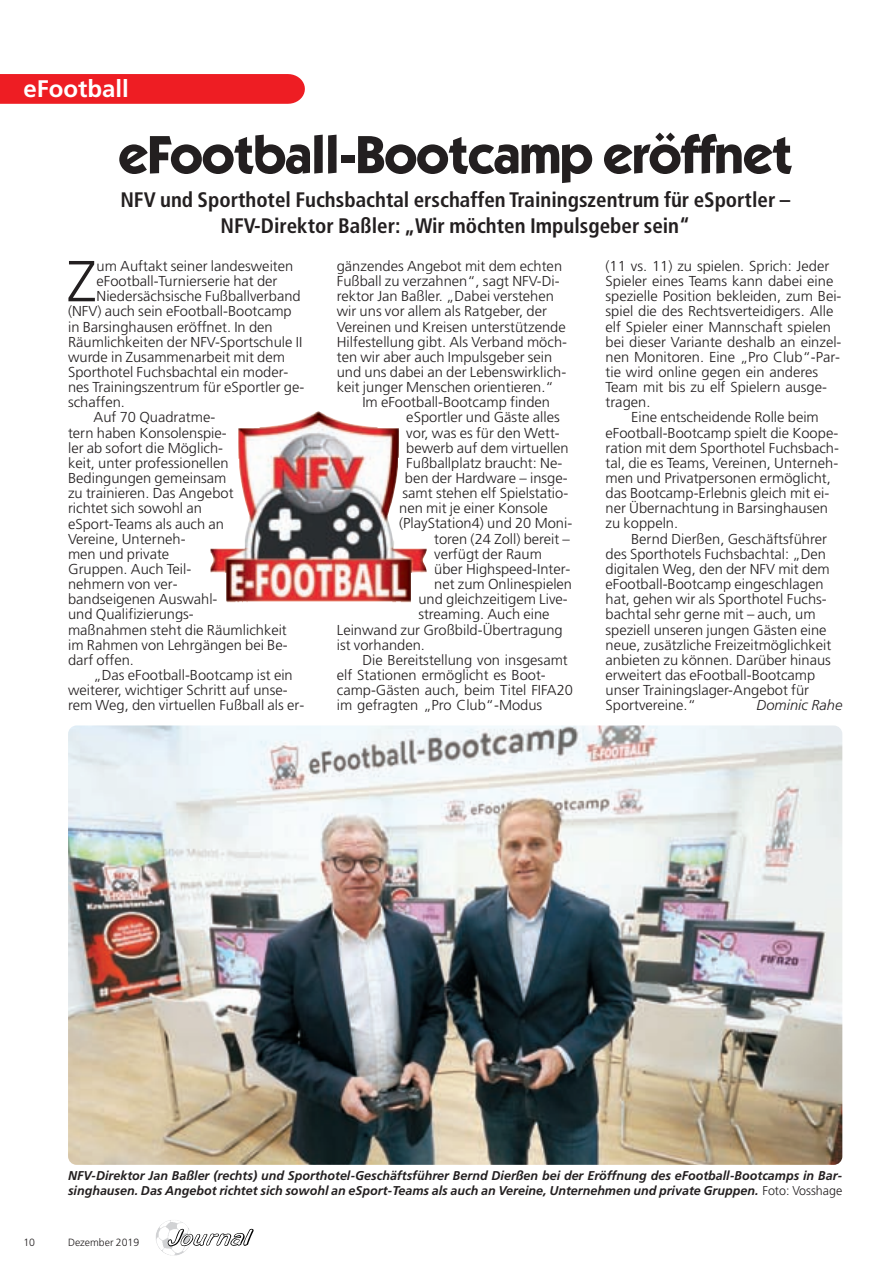
<style>
.page{position:relative;width:893px;height:1263px;background:#fff}
.page>*{position:absolute;margin:0;border:0;box-sizing:border-box;transform-origin:0 0}
.t1{font:300 57.75px "Frutiger";color:#231f20}
.t2{font:700 54px "Itc Kabel";letter-spacing:-.02em;color:#231f20}
.t3{font:700 24px "Frutiger";color:#fff}
.t4{font:700 condensed 21px/25.5px "Frutiger";color:#231f20;text-align:center}
.t5{font:300 14.4px "Frutiger";color:#231f20}
.t6{font:italic 300 14.4px "Frutiger";color:#231f20}
.t7{font:italic 700 12.75px/15.1px "Frutiger";color:#231f20}
.t8{font:300 10.5px "Frutiger";color:#231f20}
.s1{font-weight:300;font-style:normal}
</style>
<div class="page">
<img style="left:156px;top:1220px;width:33px;height:36px">
<svg style="left:167px;top:1229px;width:87px;height:18px"></svg>
<svg style="left:0;top:74px;width:305px;height:30px;background:#ee2127"></svg>
<img style="left:68px;top:725px;width:774px;height:440px">
<img style="left:210px;top:411px;width:216px;height:191px">
<h3 class="t3" style="left:23px;top:74px;width:107px">eFootball</h3>
<h2 class="t2" style="left:118px;top:135px;width:676px">eFootball-Bootcamp eröffnet</h2>
<h3 class="t4" style="left:120px;top:189px;width:671px">NFV und Sporthotel Fuchsbachtal erschaffen Trainingszentrum für eSportler –<br>NFV-Direktor Baßler: „Wir möchten Impulsgeber sein“</h3>
<h1 class="t1" style="left:67px;top:249px;width:31px">Z</h1>
<p class="t5" style="left:97px;top:258px;width:198px">um Auftakt seiner landesweiten</p>
<p class="t5" style="left:97px;top:273px;width:182px">eFootball-Turnierserie hat der</p>
<p class="t5" style="left:97px;top:288px;width:206px">Niedersächsische Fußballverband</p>
<p class="t5" style="left:68px;top:303px;width:225px">(NFV) auch sein eFootball-Bootcamp</p>
<p class="t5" style="left:68px;top:318px;width:206px">in Barsinghausen eröffnet. In den</p>
<p class="t5" style="left:68px;top:334px;width:236px">Räumlichkeiten der NFV-Sportschule II</p>
<p class="t5" style="left:68px;top:349px;width:218px">wurde in Zusammenarbeit mit dem</p>
<p class="t5" style="left:68px;top:364px;width:222px">Sporthotel Fuchsbachtal ein moder-</p>
<p class="t5" style="left:68px;top:379px;width:238px">nes Trainingszentrum für eSportler ge-</p>
<p class="t5" style="left:68px;top:394px;width:58px">schaffen.</p>
<p class="t5" style="left:94px;top:409px;width:123px">Auf 70 Quadratme-</p>
<p class="t5" style="left:68px;top:425px;width:160px">tern haben Konsolenspie-</p>
<p class="t5" style="left:68px;top:440px;width:157px">ler ab sofort die Möglich-</p>
<p class="t5" style="left:68px;top:455px;width:162px">keit, unter professionellen</p>
<p class="t5" style="left:68px;top:470px;width:160px">Bedingungen gemeinsam</p>
<p class="t5" style="left:68px;top:485px;width:167px">zu trainieren. Das Angebot</p>
<p class="t5" style="left:68px;top:500px;width:135px">richtet sich sowohl an</p>
<p class="t5" style="left:68px;top:515px;width:157px">eSport-Teams als auch an</p>
<p class="t5" style="left:68px;top:531px;width:119px">Vereine, Unterneh-</p>
<p class="t5" style="left:68px;top:546px;width:103px">men und private</p>
<p class="t5" style="left:68px;top:561px;width:125px">Gruppen. Auch Teil-</p>
<p class="t5" style="left:68px;top:576px;width:111px">nehmern von ver-</p>
<p class="t5" style="left:68px;top:591px;width:151px">bandseigenen Auswahl-</p>
<p class="t5" style="left:68px;top:606px;width:127px">und Qualifizierungs-</p>
<p class="t5" style="left:68px;top:621px;width:220px">maßnahmen steht die Räumlichkeit</p>
<p class="t5" style="left:68px;top:637px;width:221px">im Rahmen von Lehrgängen bei Be-</p>
<p class="t5" style="left:68px;top:652px;width:67px">darf offen.</p>
<p class="t5" style="left:94px;top:667px;width:201px">„Das eFootball-Bootcamp ist ein</p>
<p class="t5" style="left:68px;top:682px;width:221px">weiterer, wichtiger Schritt auf unse-</p>
<p class="t5" style="left:68px;top:697px;width:238px">rem Weg, den virtuellen Fußball als er-</p>
<p class="t5" style="left:337px;top:258px;width:227px">gänzendes Angebot mit dem echten</p>
<p class="t5" style="left:337px;top:273px;width:224px">Fußball zu verzahnen“, sagt NFV-Di-</p>
<p class="t5" style="left:337px;top:288px;width:219px">rektor Jan Baßler. „Dabei verstehen</p>
<p class="t5" style="left:337px;top:303px;width:211px">wir uns vor allem als Ratgeber, der</p>
<p class="t5" style="left:337px;top:318px;width:230px">Vereinen und Kreisen unterstützende</p>
<p class="t5" style="left:337px;top:334px;width:232px">Hilfestellung gibt. Als Verband möch-</p>
<p class="t5" style="left:337px;top:349px;width:217px">ten wir aber auch Impulsgeber sein</p>
<p class="t5" style="left:337px;top:364px;width:231px">und uns dabei an der Lebenswirklich-</p>
<p class="t5" style="left:337px;top:379px;width:218px">keit junger Menschen orientieren.“</p>
<p class="t5" style="left:362px;top:394px;width:189px">Im eFootball-Bootcamp finden</p>
<p class="t5" style="left:406px;top:409px;width:155px">eSportler und Gäste alles</p>
<p class="t5" style="left:406px;top:424px;width:155px">vor, was es für den Wett-</p>
<p class="t5" style="left:406px;top:440px;width:164px">bewerb auf dem virtuellen</p>
<p class="t5" style="left:406px;top:455px;width:157px">Fußballplatz braucht: Ne-</p>
<p class="t5" style="left:405px;top:470px;width:164px">ben der Hardware – insge-</p>
<p class="t5" style="left:402px;top:485px;width:167px">samt stehen elf Spielstatio-</p>
<p class="t5" style="left:399px;top:500px;width:150px">nen mit je einer Konsole</p>
<p class="t5" style="left:399px;top:515px;width:175px">(PlayStation4) und 20 Moni-</p>
<p class="t5" style="left:434px;top:531px;width:137px">toren (24 Zoll) bereit –</p>
<p class="t5" style="left:434px;top:546px;width:109px">verfügt der Raum</p>
<p class="t5" style="left:434px;top:561px;width:138px">über Highspeed-Inter-</p>
<p class="t5" style="left:434px;top:576px;width:139px">net zum Onlinespielen</p>
<p class="t5" style="left:418px;top:591px;width:151px">und gleichzeitigem Live-</p>
<p class="t5" style="left:418px;top:606px;width:133px">streaming. Auch eine</p>
<p class="t5" style="left:337px;top:621px;width:227px">Leinwand zur Großbild-Übertragung</p>
<p class="t5" style="left:337px;top:637px;width:90px">ist vorhanden.</p>
<p class="t5" style="left:362px;top:652px;width:207px">Die Bereitstellung von insgesamt</p>
<p class="t5" style="left:337px;top:667px;width:210px">elf Stationen ermöglicht es Boot-</p>
<p class="t5" style="left:337px;top:682px;width:238px">camp-Gästen auch, beim Titel FIFA20</p>
<p class="t5" style="left:337px;top:697px;width:207px">im gefragten „Pro Club“-Modus</p>
<p class="t5" style="left:605px;top:258px;width:225px">(11 vs. 11) zu spielen. Sprich: Jeder</p>
<p class="t5" style="left:605px;top:273px;width:229px">Spieler eines Teams kann dabei eine</p>
<p class="t5" style="left:605px;top:288px;width:237px">spezielle Position bekleiden, zum Bei-</p>
<p class="t5" style="left:605px;top:303px;width:229px">spiel die des Rechtsverteidigers. Alle</p>
<p class="t5" style="left:605px;top:318px;width:227px">elf Spieler einer Mannschaft spielen</p>
<p class="t5" style="left:605px;top:334px;width:237px">bei dieser Variante deshalb an einzel-</p>
<p class="t5" style="left:605px;top:349px;width:236px">nen Monitoren. Eine „Pro Club“-Par-</p>
<p class="t5" style="left:605px;top:364px;width:214px">tie wird online gegen ein anderes</p>
<p class="t5" style="left:605px;top:379px;width:223px">Team mit bis zu elf Spielern ausge-</p>
<p class="t5" style="left:605px;top:394px;width:46px">tragen.</p>
<p class="t5" style="left:631px;top:409px;width:189px">Eine entscheidende Rolle beim</p>
<p class="t5" style="left:605px;top:424px;width:234px">eFootball-Bootcamp spielt die Koope-</p>
<p class="t5" style="left:605px;top:440px;width:235px">ration mit dem Sporthotel Fuchsbach-</p>
<p class="t5" style="left:605px;top:455px;width:234px">tal, die es Teams, Vereinen, Unterneh-</p>
<p class="t5" style="left:605px;top:470px;width:227px">men und Privatpersonen ermöglicht,</p>
<p class="t5" style="left:605px;top:485px;width:225px">das Bootcamp-Erlebnis gleich mit ei-</p>
<p class="t5" style="left:605px;top:500px;width:224px">ner Übernachtung in Barsinghausen</p>
<p class="t5" style="left:605px;top:515px;width:74px">zu koppeln.</p>
<p class="t5" style="left:631px;top:531px;width:197px">Bernd Dierßen, Geschäftsführer</p>
<p class="t5" style="left:605px;top:546px;width:222px">des Sporthotels Fuchsbachtal: „Den</p>
<p class="t5" style="left:605px;top:561px;width:226px">digitalen Weg, den der NFV mit dem</p>
<p class="t5" style="left:605px;top:576px;width:219px">eFootball-Bootcamp eingeschlagen</p>
<p class="t5" style="left:605px;top:591px;width:223px">hat, gehen wir als Sporthotel Fuchs-</p>
<p class="t5" style="left:605px;top:606px;width:211px">bachtal sehr gerne mit – auch, um</p>
<p class="t5" style="left:605px;top:621px;width:222px">speziell unseren jungen Gästen eine</p>
<p class="t5" style="left:605px;top:637px;width:227px">neue, zusätzliche Freizeitmöglichkeit</p>
<p class="t5" style="left:605px;top:652px;width:227px">anbieten zu können. Darüber hinaus</p>
<p class="t5" style="left:605px;top:667px;width:211px">erweitert das eFootball-Bootcamp</p>
<p class="t5" style="left:605px;top:682px;width:205px">unser Trainingslager-Angebot für</p>
<p class="t5" style="left:605px;top:697px;width:92px">Sportvereine.“</p>
<p class="t6" style="left:756px;top:699px;width:87px">Dominic Rahe</p>
<p class="t7" style="left:68px;top:1169px;width:775px">NFV-Direktor Jan Baßler (rechts) und Sporthotel-Geschäftsführer Bernd Dierßen bei der Eröffnung des eFootball-Bootcamps in Bar&shy;singhausen. Das Angebot richtet sich sowohl an eSport-Teams als auch an Vereine, Unternehmen und private Gruppen. <span class="s1">Foto: Vosshage</span></p>
<p class="t8" style="left:23px;top:1237px;width:13px">10</p>
<p class="t8" style="left:68px;top:1237px;width:73px">Dezember 2019</p>
</div>
